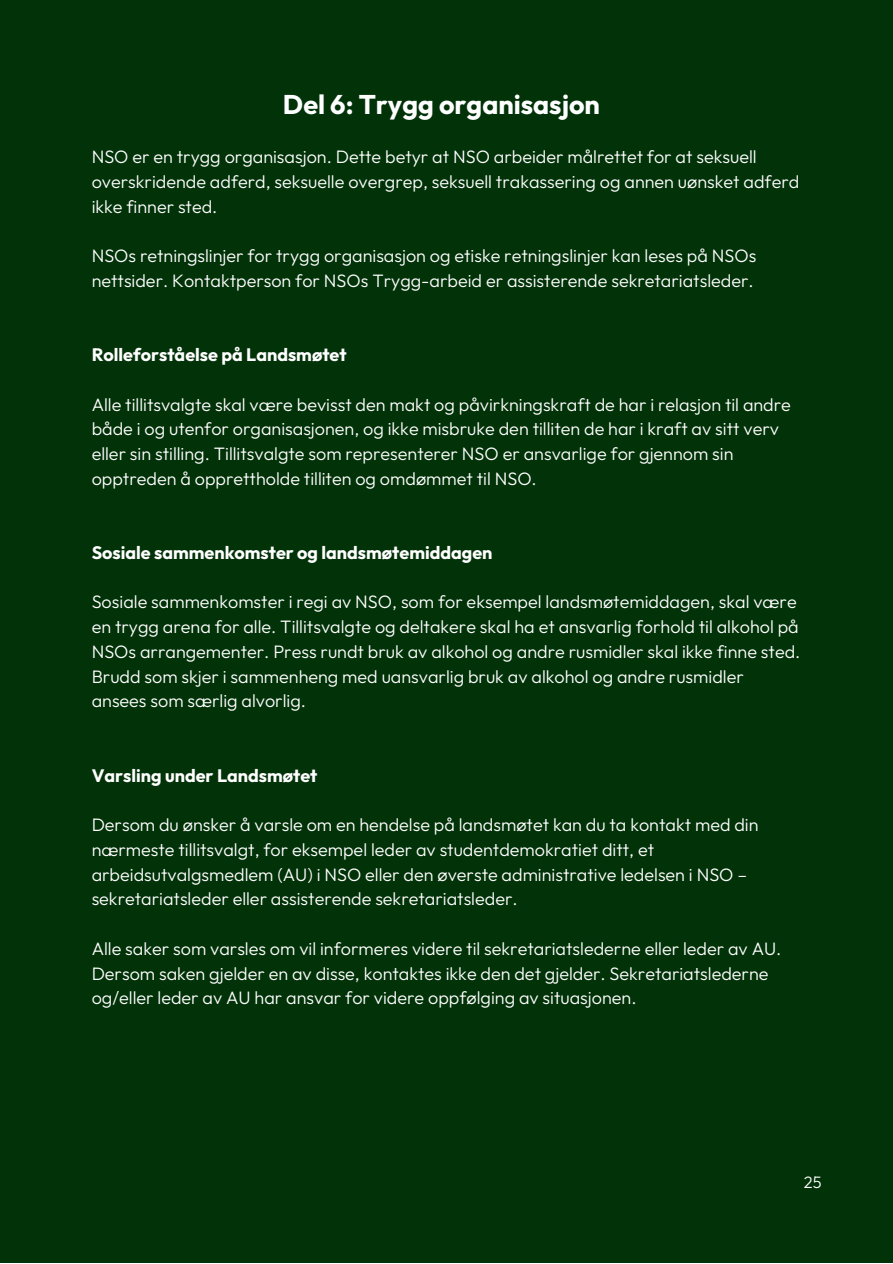
<style>
.page{position:relative;width:893px;height:1264px;background:#fff}
.page>*{position:absolute;margin:0;border:0;box-sizing:border-box;transform-origin:0 0}
.t1{font:700 27px "Outfit";color:#fff}
.t2{font:300 18px/24.8px "Outfit";color:#fff}
.t3{font:700 18px "Outfit";color:#fff}
.t4{font:300 16.5px "Outfit";color:#fff}
</style>
<div class="page">
<div style="left:0;top:0;width:892px;height:1262px;background:#023208"></div>
<p class="t1" style="left:283px;top:86px;width:318px">Del 6: Trygg organisasjon</p>
<p class="t2" style="left:92px;top:144px;width:709px">NSO er en trygg organisasjon. Dette betyr at NSO arbeider målrettet for at seksuell overskridende adferd, seksuelle overgrep, seksuell trakassering og annen uønsket adferd ikke finner sted.</p>
<p class="t2" style="left:92px;top:243px;width:666px">NSOs retningslinjer for trygg organisasjon og etiske retningslinjer kan leses på NSOs nettsider. Kontaktperson for NSOs Trygg-arbeid er assisterende sekretariatsleder.</p>
<p class="t3" style="left:92px;top:343px;width:256px">Rolleforståelse på Landsmøtet</p>
<p class="t2" style="left:92px;top:391px;width:700px">Alle tillitsvalgte skal være bevisst den makt og påvirkningskraft de har i relasjon til andre</p>
<p class="t2" style="left:92px;top:416px;width:688px">både i og utenfor organisasjonen, og ikke misbruke den tilliten de har i kraft av sitt verv eller sin stilling. Tillitsvalgte som representerer NSO er ansvarlige for gjennom sin opptreden å opprettholde tilliten og omdømmet til NSO.</p>
<p class="t3" style="left:92px;top:541px;width:402px">Sosiale sammenkomster og landsmøtemiddagen</p>
<p class="t2" style="left:92px;top:589px;width:710px">Sosiale sammenkomster i regi av NSO, som for eksempel landsmøtemiddagen, skal være en trygg arena for alle. Tillitsvalgte og deltakere skal ha et ansvarlig forhold til alkohol på NSOs arrangementer. Press rundt bruk av alkohol og andre rusmidler skal ikke finne sted.<br>Brudd som skjer i sammenheng med uansvarlig bruk av alkohol og andre rusmidler ansees som særlig alvorlig.</p>
<p class="t3" style="left:92px;top:763px;width:227px">Varsling under Landsmøtet</p>
<p class="t2" style="left:92px;top:812px;width:668px">Dersom du ønsker å varsle om en hendelse på landsmøtet kan du ta kontakt med din nærmeste tillitsvalgt, for eksempel leder av studentdemokratiet ditt, et arbeidsutvalgsmedlem (AU) i NSO eller den øverste administrative ledelsen i NSO – sekretariatsleder eller assisterende sekretariatsleder.</p>
<p class="t2" style="left:92px;top:935px;width:691px">Alle saker som varsles om vil informeres videre til sekretariatslederne eller leder av AU.<br>Dersom saken gjelder en av disse, kontaktes ikke den det gjelder. Sekretariatslederne og/eller leder av AU har ansvar for videre oppfølging av situasjonen.</p>
<p class="t4" style="left:803px;top:1171px;width:19px">25</p>
</div>
